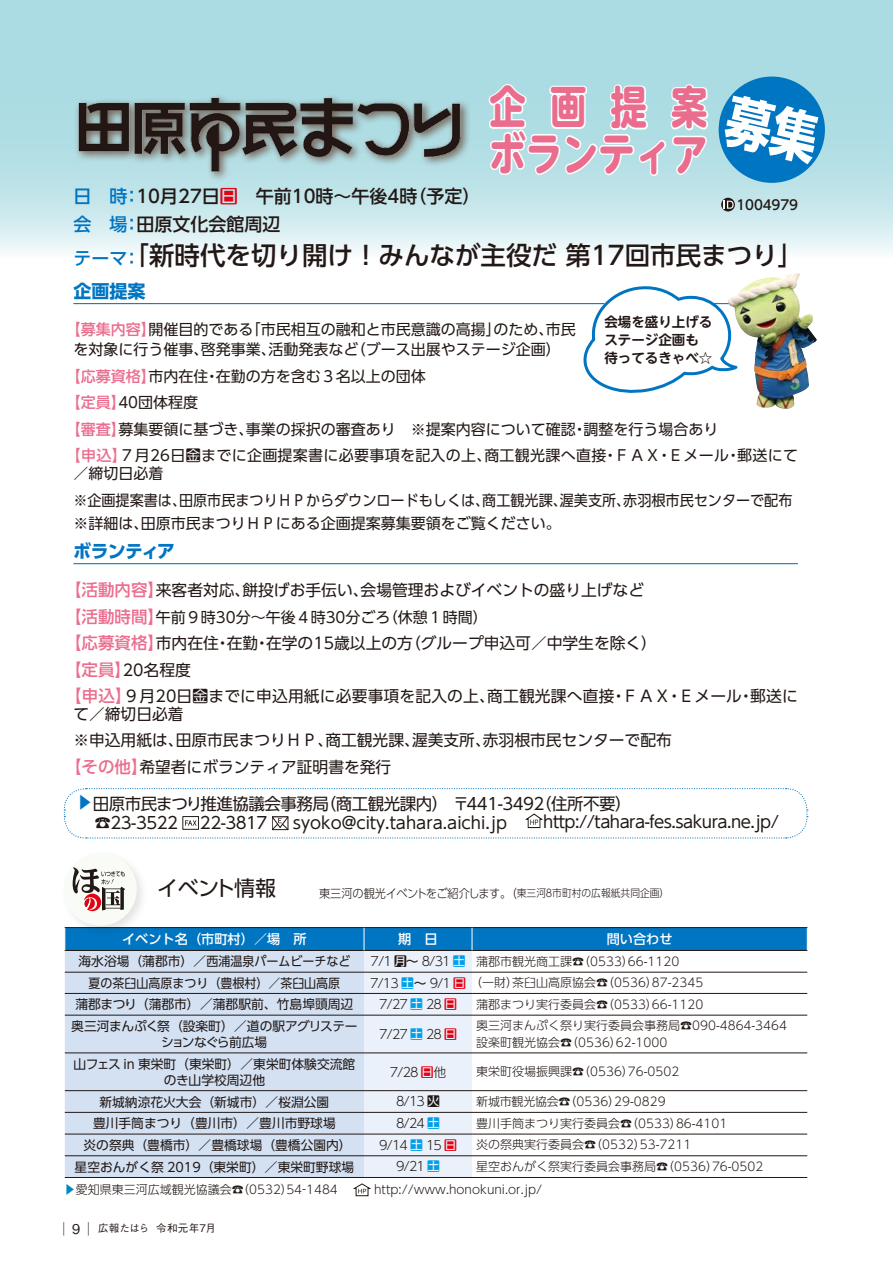
<style>
.page{position:relative;width:893px;height:1263px;background:#fff}
.page>*{position:absolute;margin:0;border:0;box-sizing:border-box;transform-origin:0 0}
.t1{font:700 45px/46.5px "UD Shin M Go Pro";color:#eb6d8e;scale:.81 1}
.t2{font:500 25.5px "UD Shin Go Pro";color:#221815}
.t3{font:21px "UD Shin Go Pro";letter-spacing:-.03em;color:#221815}
.t4{font:500 18px/28px "UD Shin Go Pro";color:#221815}
.t5{font:700 18px "UD Shin Go Pro";letter-spacing:-.03em;color:#0075c2}
.t6{font:16.5px/18.6px "UD Shin Go Pro";letter-spacing:-.03em;color:#221815}
.t7{font:16.5px "UD Shin Go Pro";color:#221815}
.t8{font:500 16.5px "UD Shin Go Pro";color:#0075c2}
.t9{font:15.75px/26.5px "UD Shin Go Pro";color:#221815}
.t10{font:15px/26.5px "UD Shin Go Pro";color:#221815}
.t11{font:700 13.5px/18px "UD Shin M Go Pro De";color:#221815}
.t12{font:500 13.5px "UD Shin Go Pro";letter-spacing:-.01em;color:#221815}
.t13{font:500 13.2px "UD Shin Go Pro";color:#fff}
.t14{font:12.75px/16px "UD Shin Go Pro";color:#221815;text-align:center}
.t15{font:300 12.75px "UD Shin Go Pro";letter-spacing:-.075em;color:#221815}
.t16{font:12.75px/16px "UD Shin Go Pro";letter-spacing:-.035em;color:#221815;text-align:center}
.t17{font:12.75px "UD Shin Go Pro";color:#221815;scale:.94 1}
.t18{font:300 12px/16.5px "UD Shin Go Pro";color:#221815}
.t19{font:300 12px "UD Shin Go Pro";letter-spacing:-.03em;color:#221815;scale:.93 1}
.t20{font:500 10.5px "Gothic BBB Pro";letter-spacing:.01em;color:#221815}
.s1{color:#0075c2}
.s2{color:#e60012}
.s3{font-size:18px;color:#0075c2}
.s4{font-weight:500;color:#eb6d8e}
.s5{font-weight:500;font-size:16.5px;color:#eb6d8e}
.s6{font-weight:300}
.s7{font-size:10.5px}
.s8{font-weight:500;font-size:13.2px}
.s9{font-size:12.75px}
.s10{font-weight:500;font-size:12.75px}
.s11{font-weight:500;font-size:12.75px;color:#00a0e9}
.s12{font-weight:500;font-size:12.75px;color:#e60012}
.s13{font-weight:500;color:#00a0e9}
.s14{font-weight:500;color:#e60012}
.s15{font-weight:500}
.s16{color:#0087c3}
.s17{font-size:13.5px}
</style>
<div class="page">
<svg style="left:0;top:0;width:893px;height:253px;background:#bae1e7"></svg>
<svg style="left:487px;top:82px;width:223px;height:95px"></svg>
<hr style="left:73px;top:303px;width:725px;height:1px;background:#0075c2">
<hr style="left:73px;top:563px;width:725px;height:1px;background:#0075c2">
<hr style="left:65px;top:1177px;width:299px;height:1px;background:#221815">
<hr style="left:364px;top:1177px;width:108px;height:1px;background:#221815">
<hr style="left:472px;top:1177px;width:335px;height:1px;background:#221815">
<svg style="left:65px;top:927px;width:743px;height:250px"></svg>
<svg style="left:353px;top:1183px;width:17px;height:13px"></svg>
<div style="left:60px;top:849px;width:89px;height:89px;background:#221815;opacity:.12"></div>
<div style="left:64px;top:853px;width:73px;height:73px;background:#f8fbf6;border-radius:50%"></div>
<svg style="left:73px;top:867px;width:52px;height:44px"></svg>
<img style="left:740px;top:273px;width:77px;height:136px">
<svg style="left:63px;top:788px;width:745px;height:51px"></svg>
<svg style="left:721px;top:198px;width:14px;height:13px"></svg>
<div style="left:719px;top:77px;width:106px;height:106px;background:#0075c2;border-radius:50%"></div>
<svg style="left:584px;top:201px;width:156px;height:192px"></svg>
<div style="left:74px;top:93px;width:397px;height:90px;background:#b9e1e7"></div>
<img style="left:64px;top:85px;width:413px;height:90px">
<svg style="left:721px;top:93px;width:102px;height:73px"></svg>
<h1 class="t1" style="left:489px;top:82px;width:271px">企 画 提 案ボランティア</h1>
<p class="t4" style="left:73px;top:181px;width:409px"><span class="s1">日　時：</span>10月27日<span class="s2">日　</span>午前10時～午後4時（予定）<span class="s1">会　場：</span>田原文化会館周辺</p>
<h2 class="t2" style="left:73px;top:235px;width:731px"><span class="s3">テーマ：</span>「新時代を切り開け！みんなが主役だ 第17回市民まつり」</h2>
<p class="t5" style="left:73px;top:276px;width:73px">企画提案</p>
<p class="t10" style="left:66px;top:318px;width:511px;line-height:20.5px;text-align:center"><span class="s4">【募集内容】</span>開催目的である「市民相互の融和と市民意識の高揚」のため、市民を対象に行う催事、啓発事業、活動発表など（ブース出展やステージ企画）</p>
<p class="t10" style="left:66px;top:362px;width:734px"><span class="s4">【応募資格】</span>市内在住・在勤の方を含む３名以上の団体<br><span class="s4">【定員】</span>40団体程度<br><span class="s4">【審査】</span>募集要領に基づき、事業の採択の審査あり　※提案内容について確認・調整を行う場合あり<br><span class="s4">【申込】</span>７月26日金までに企画提案書に必要事項を記入の上、商工観光課へ直接・ＦＡＸ・Ｅメール・郵送にて</p>
<p class="t10" style="left:73px;top:460px;width:721px">／締切日必着　<br>※企画提案書は、田原市民まつりＨＰからダウンロードもしくは、商工観光課、渥美支所、赤羽根市民センターで配布</p>
<p class="t10" style="left:73px;top:510px;width:489px">※詳細は、田原市民まつりＨＰにある企画提案募集要領をご覧ください。</p>
<p class="t5" style="left:73px;top:536px;width:104px">ボランティア</p>
<p class="t9" style="left:65px;top:576px;width:580px"><span class="s5">【活動内容】</span>来客者対応、餅投げお手伝い、会場管理およびイベントの盛り上げなど</p>
<p class="t10" style="left:65px;top:603px;width:424px"><span class="s5">【活動時間】</span>午前９時30分～午後４時30分ごろ（休憩１時間）</p>
<p class="t9" style="left:65px;top:629px;width:734px"><span class="s5">【応募資格】</span>市内在住・在勤・在学の15歳以上の方（グループ申込可／中学生を除く）<br><span class="s5">【定員】</span>20名程度<br><span class="s5">【申込】</span>９月20日金までに申込用紙に必要事項を記入の上、商工観光課へ直接・ＦＡＸ・Ｅメール・郵送に</p>
<p class="t9" style="left:73px;top:700px;width:112px">て／締切日必着</p>
<p class="t9" style="left:73px;top:726px;width:600px">※申込用紙は、田原市民まつりＨＰ、商工観光課、渥美支所、赤羽根市民センターで配布</p>
<p class="t9" style="left:65px;top:754px;width:328px"><span class="s5">【その他】</span>希望者にボランティア証明書を発行</p>
<p class="t12" style="left:736px;top:194px;width:63px">1004979</p>
<p class="t11" style="left:604px;top:312px;width:109px">会場を盛り上げるステージ企画も待ってるきゃべ☆</p>
<p class="t8" style="left:98px;top:794px;width:18px;rotate:90deg">▲</p>
<p class="t6" style="left:75px;top:794px;width:558px;text-indent:18px">田原市民まつり推進協議会事務局（商工観光課内）　〒441-3492（住所不要）<span class="s6">　 ☎</span>23-3522</p>
<p class="t6" style="left:200px;top:813px;width:69px">22-3817</p>
<p class="t7" style="left:293px;top:809px;width:216px">syoko@city.tahara.aichi.jp</p>
<p class="t6" style="left:543px;top:812px;width:237px">http://tahara-fes.sakura.ne.jp/</p>
<h3 class="t3" style="left:157px;top:871px;width:120px">イベント情報</h3>
<p class="t19" style="left:319px;top:883px;width:378px">東三河の観光イベントをご紹介します。（<span class="s7">東三河８市町村の広報紙共同企画）</span></p>
<p class="t13" style="left:122px;top:928px;width:186px">イベント名（市町村）／場　所</p>
<p class="t13" style="left:398px;top:928px;width:41px">期　日</p>
<p class="t13" style="left:607px;top:928px;width:67px">問い合わせ</p>
<p class="t14" style="left:79px;top:953px;width:273px">海水浴場（蒲郡市）<span class="s8">／</span>西浦温泉パームビーチなど</p>
<p class="t18" style="left:371px;top:953px;width:310px"><span class="s9">7/1</span> <span class="s10">月～</span> <span class="s9">8/31</span> <span class="s11">土</span> 蒲郡市観光商工課☎（0533）66-1120</p>
<p class="t17" style="left:89px;top:972px;width:269px">夏の茶臼山高原まつり（豊根村）／茶臼山高原</p>
<p class="t18" style="left:370px;top:974px;width:335px"><span class="s9">7/13</span> <span class="s11">土</span><span class="s10">～</span> <span class="s9">9/1</span> <span class="s12">日</span>（一財）茶臼山高原協会☎（0536）87-2345</p>
<p class="t14" style="left:75px;top:996px;width:279px">蒲郡まつり（蒲郡市）<span class="s8">／</span>蒲郡駅前、竹島埠頭周辺</p>
<p class="t15" style="left:379px;top:994px;width:79px">7/27 <span class="s13">土</span> 28 <span class="s14">日</span></p>
<p class="t18" style="left:476px;top:995px;width:228px">蒲郡まつり実行委員会☎（0533）66-1120</p>
<p class="t16" style="left:71px;top:1018px;width:288px">奥三河まんぷく祭（設楽町）<span class="s8">／</span>道の駅アグリステーションなぐら前広場</p>
<p class="t15" style="left:379px;top:1024px;width:79px">7/27 <span class="s13">土</span> 28 <span class="s14">日</span></p>
<p class="t18" style="left:476px;top:1017px;width:312px">奥三河まんぷく祭り実行委員会事務局☎090-4864-3464設楽町観光協会☎（0536）62-1000</p>
<p class="t14" style="left:74px;top:1055px;width:283px">山フェス in 東栄町（東栄町）<span class="s8">／</span>東栄町体験交流館のき山学校周辺他</p>
<p class="t15" style="left:390px;top:1061px;width:58px">7/28 <span class="s14">日</span>他</p>
<p class="t18" style="left:476px;top:1063px;width:204px">東栄町役場振興課☎（0536）76-0502</p>
<p class="t14" style="left:99px;top:1093px;width:231px">新城納涼花火大会（新城市）<span class="s8">／</span>桜淵公園</p>
<p class="t15" style="left:396px;top:1091px;width:45px">8/13 <span class="s15">火</span></p>
<p class="t18" style="left:476px;top:1093px;width:191px">新城市観光協会☎（0536）29-0829</p>
<p class="t14" style="left:93px;top:1115px;width:244px">豊川手筒まつり（豊川市）<span class="s8">／</span>豊川市野球場</p>
<p class="t15" style="left:396px;top:1113px;width:45px">8/24 <span class="s13">土</span></p>
<p class="t18" style="left:476px;top:1114px;width:252px">豊川手筒まつり実行委員会☎（0533）86-4101</p>
<p class="t14" style="left:83px;top:1137px;width:270px">炎の祭典（豊橋市）<span class="s8">／</span>豊橋球場（豊橋公園内）</p>
<p class="t15" style="left:379px;top:1134px;width:79px">9/14 <span class="s13">土</span> 15 <span class="s14">日</span></p>
<p class="t18" style="left:476px;top:1136px;width:216px">炎の祭典実行委員会☎（0532）53-7211</p>
<p class="t14" style="left:75px;top:1158px;width:281px">星空おんがく祭 2019（東栄町）<span class="s8">／</span>東栄町野球場</p>
<p class="t15" style="left:396px;top:1156px;width:45px">9/21 <span class="s13">土</span></p>
<p class="t18" style="left:476px;top:1158px;width:288px">星空おんがく祭実行委員会事務局☎（0536）76-0502</p>
<p class="t18" style="left:64px;top:1181px;width:288px"><span class="s16">▶</span>愛知県東三河広域観光協議会☎（0532）54‐1484　</p>
<p class="t18" style="left:374px;top:1181px;width:170px">http://www.honokuni.or.jp/</p>
<p class="t20" style="left:60px;top:1220px;width:157px"><span class="s17">│ 9 │</span> 広報たはら 令和元年7月</p>
</div>
